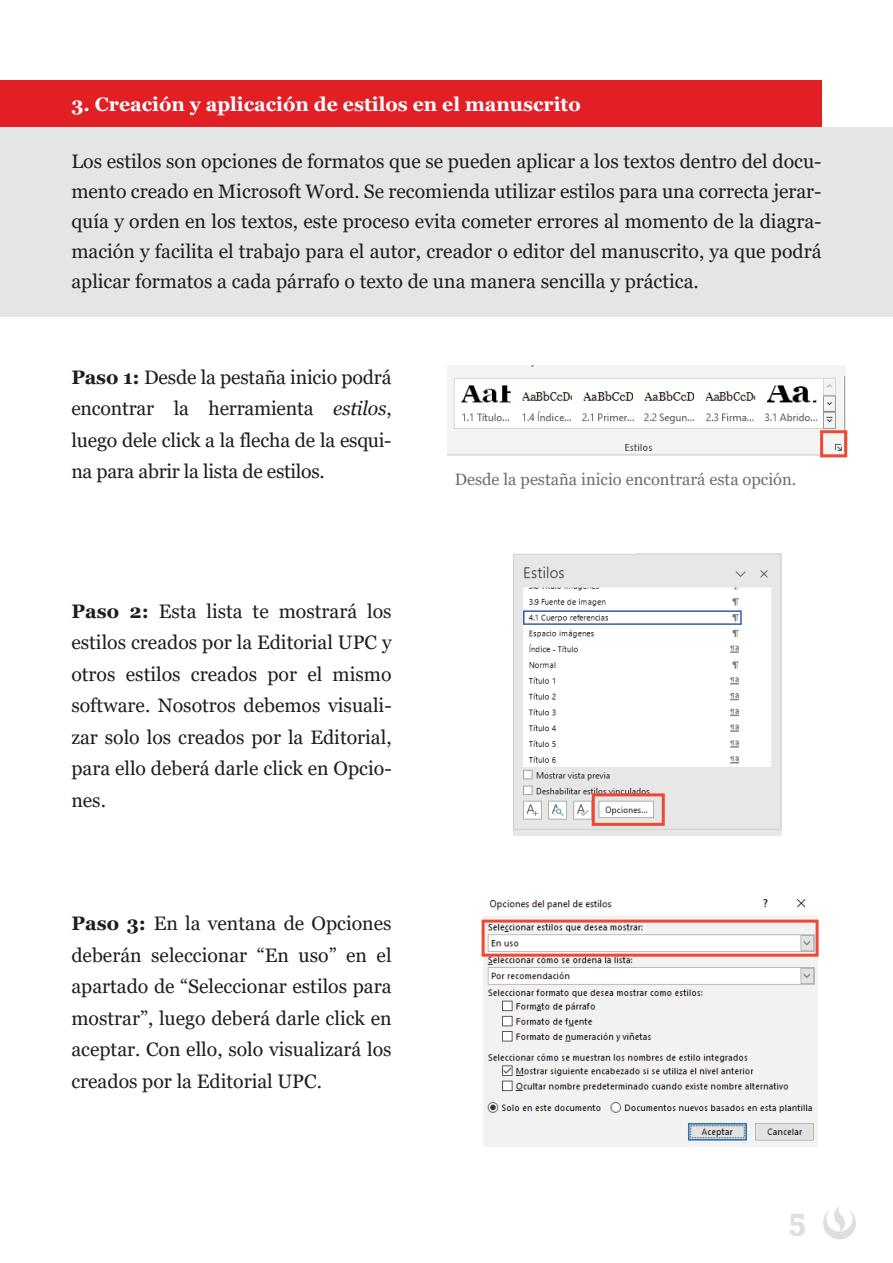
<style>
.page{position:relative;width:893px;height:1263px;background:#fff}
.page>*{position:absolute;margin:0;border:0;box-sizing:border-box;transform-origin:0 0}
.t1{font:700 33px "Rockwell";color:#dfdfde}
.t2{font:19.5px/31.5px "Georgia";color:#211d1e;text-align:justify}
.t3{font:700 19.5px "Georgia";color:#fff}
.t4{font:16.5px "Georgia";color:#6d6e70}
.s1{font-weight:700}
.s2{font-style:italic}
</style>
<div class="page">
<div style="left:0;top:127px;width:893px;height:189px;background:#e4e5e6"></div>
<img style="left:447px;top:365px;width:399px;height:91px">
<img style="left:483px;top:899px;width:334px;height:247px">
<img style="left:514px;top:553px;width:268px;height:282px">
<svg style="left:823px;top:1207px;width:33px;height:32px"></svg>
<div style="left:820px;top:430px;width:27px;height:27px;border:3px solid #ef4835"></div>
<div style="left:592px;top:793px;width:73px;height:33px;border:3px solid #ef4835"></div>
<div style="left:482px;top:920px;width:337px;height:37px;border:3px solid #ef4835"></div>
<div style="left:0;top:81px;width:822px;height:46px;background:#e11f25"></div>
<p class="t3" style="left:71px;top:92px;width:511px">3. Creación y aplicación de estilos en el manuscrito</p>
<p class="t2" style="left:71px;top:147px;width:752px;line-height:30px">Los estilos son opciones de formatos que se pueden aplicar a los textos dentro del docu&shy;mento creado en Microsoft Word. Se recomienda utilizar estilos para una correcta jerar&shy;quía y orden en los textos, este proceso evita cometer errores al momento de la diagra&shy;mación y facilita el trabajo para el autor, creador o editor del manuscrito, ya que podrá aplicar formatos a cada párrafo o texto de una manera sencilla y práctica.</p>
<p class="t2" style="left:71px;top:362px;width:322px"><span class="s1">Paso 1:</span> Desde la pestaña inicio podrá encontrar la herramienta <span class="s2">estilos</span>, luego dele click a la flecha de la esqui&shy;na para abrir la lista de estilos.</p>
<p class="t2" style="left:71px;top:595px;width:322px"><span class="s1">Paso 2:</span> Esta lista te mostrará los estilos creados por la Editorial UPC y otros estilos creados por el mismo software. Nosotros debemos visuali&shy;zar solo los creados por la Editorial, para ello deberá darle click en Opcio&shy;nes.</p>
<p class="t2" style="left:71px;top:908px;width:322px"><span class="s1">Paso 3:</span> En la ventana de Opciones deberán seleccionar “En uso” en el apartado de “Seleccionar estilos para mostrar”, luego deberá darle click en aceptar. Con ello, solo visualizará los creados por la Editorial UPC.</p>
<p class="t4" style="left:455px;top:469px;width:343px">Desde la pestaña inicio encontrará esta opción.</p>
<h1 class="t1" style="left:788px;top:1204px;width:20px">5</h1>
</div>
